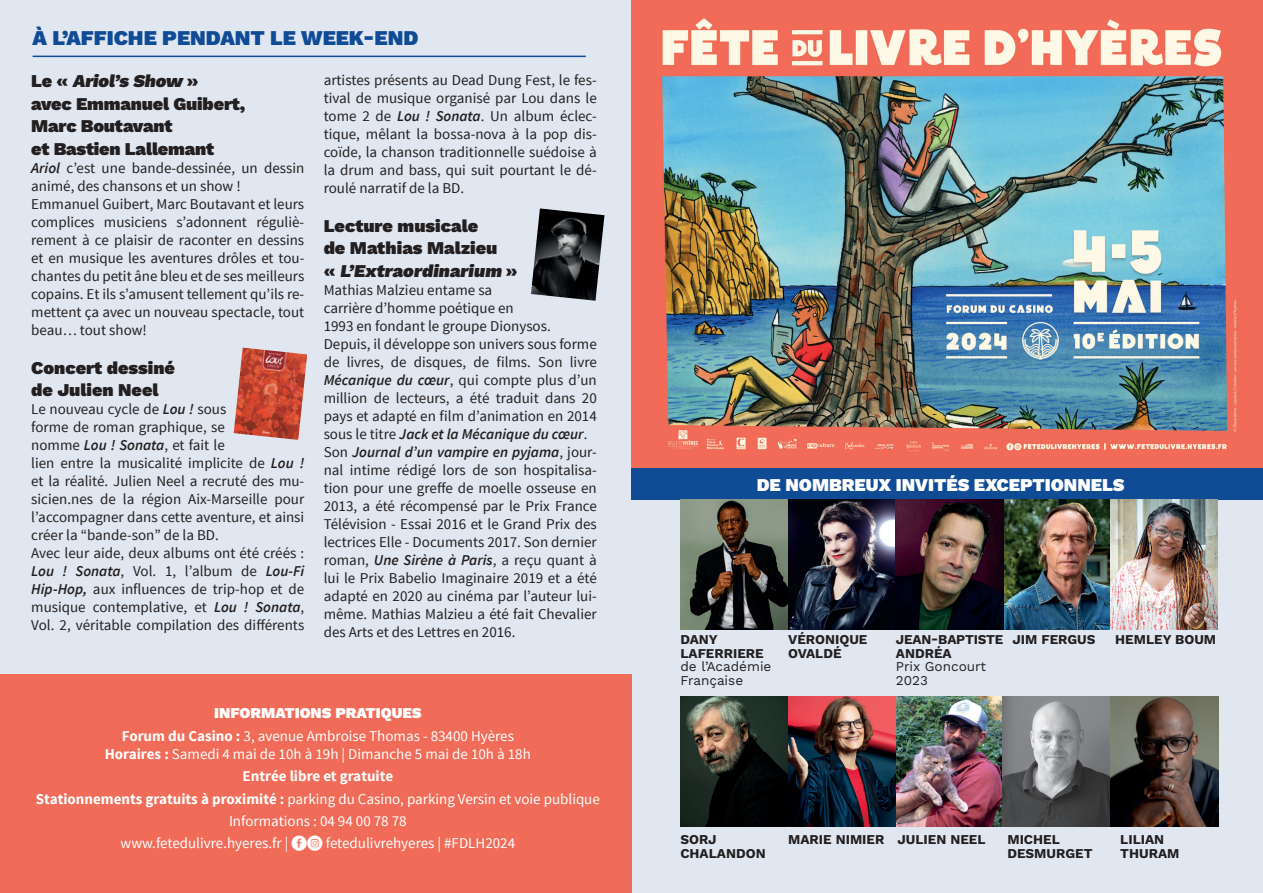
<style>
.page{position:relative;width:1263px;height:893px;background:#fff}
.page>*{position:absolute;margin:0;border:0;box-sizing:border-box;transform-origin:0 0}
.t1{font:900 21px "Work Sans";color:#104b96}
.t2{font:900 18px/22.5px "Work Sans";color:#231f20}
.t3{font:900 18px "Work Sans";color:#fff}
.t4{font:15px/18px "Source Sans Pro";color:#231f20}
.t5{font:15px/22.2px "Source Sans Pro";color:#fff;text-align:center}
.t6{font:900 15px "Work Sans";color:#fff}
.t7{font:700 13.5px/13.5px "Work Sans";color:#231f20}
.t8{font:13.5px/13.5px "Work Sans";color:#231f20}
.s1{font-weight:600;font-style:italic}
.s2{font-weight:700}
.s3{font-family:"Social Media Circled"}
</style>
<div class="page">
<div style="left:631px;top:498px;width:632px;height:395px;background:#e0e7f0"></div>
<div style="left:0;top:0;width:631px;height:893px;background:#e0e7f0"></div>
<div style="left:631px;top:466px;width:632px;height:33px;background:#104b96"></div>
<img style="left:631px;top:0;width:625px;height:467px">
<img style="left:680px;top:499px;width:538px;height:131px">
<img style="left:1003px;top:500px;width:107px;height:130px">
<img style="left:896px;top:696px;width:107px;height:130px">
<svg style="left:1110px;top:696px;width:108px;height:130px;background:#4e443d"></svg>
<img style="left:788px;top:500px;width:107px;height:130px">
<img style="left:1110px;top:499px;width:108px;height:130px">
<svg style="left:1003px;top:696px;width:107px;height:130px;background:#747577"></svg>
<img style="left:895px;top:500px;width:108px;height:130px">
<svg style="left:680px;top:696px;width:108px;height:130px;background:#2b2e27"></svg>
<img style="left:788px;top:696px;width:108px;height:130px">
<div style="left:0;top:674px;width:631px;height:219px;background:#f16c58"></div>
<hr style="left:33px;top:56px;width:553px;height:1px;background:#104b96">
<img style="left:234px;top:348px;width:73px;height:92px">
<img style="left:531px;top:208px;width:73px;height:93px">
<h1 class="t1" style="left:33px;top:25px;width:387px">À L’AFFICHE PENDANT LE WEEK-END</h1>
<p class="t2" style="left:31px;top:71px;width:216px">L e « Ariol’s Show »<br>avec Emmanuel Guibert,<br>Marc Boutavant<br>et Bastien Lallemant</p>
<p class="t4" style="left:31px;top:159px;width:275px"><span class="s1">Ariol</span> c’est une bande-dessinée, un dessin animé, des chansons et un show !<br>Emmanuel Guibert, Marc Boutavant et leurs complices musiciens s’adonnent réguliè&shy;rement à ce plaisir de raconter en dessins et en musique les aventures drôles et tou&shy;chantes du petit âne bleu et de ses meilleurs copains. Et ils s’amusent tellement qu’ils re&shy;mettent ça avec un nouveau spectacle, tout beau… tout show!</p>
<p class="t2" style="left:31px;top:357px;width:145px">Concert dessiné de Julien Neel</p>
<p class="t4" style="left:31px;top:401px;width:275px">Le nouveau cycle de <span class="s1">Lou !</span> sous<br>forme de roman graphique, se<br>nomme <span class="s1">Lou ! Sonata</span>, et fait le<br>lien entre la musicalité implicite de <span class="s1">Lou ! </span>et la réalité. Julien Neel a recruté des mu&shy;sicien.nes de la région Aix-Marseille pour l’accompagner dans cette aventure, et ainsi créer la “bande-son” de la BD.<br>Avec leur aide, deux albums ont été créés :<br><span class="s1">Lou ! Sonata</span>, Vol. 1, l’album de <span class="s1">Lou-Fi Hip-Hop,</span> aux influences de trip-hop et de musique contemplative, et <span class="s1">Lou ! Sonata</span>, Vol. 2, véritable compilation des différents</p>
<p class="t4" style="left:324px;top:71px;width:275px;text-align:justify">artistes présents au Dead Dung Fest, le fes&shy;tival de musique organisé par Lou dans le tome 2 de <span class="s1">Lou ! Sonata</span>. Un album éclec&shy;tique, mêlant la bossa-nova à la pop dis&shy;coïde, la chanson traditionnelle suédoise à la drum and bass, qui suit pourtant le dé&shy;roulé narratif de la BD.</p>
<p class="t2" style="left:324px;top:215px;width:195px">Lecture musicale<br>de Mathias Malzieu<br>« L’Extraordinarium »</p>
<p class="t4" style="left:324px;top:281px;width:275px">Mathias Malzieu entame sa<br>carrière d’homme poétique en<br>1993 en fondant le groupe Dionysos.<br>Depuis, il développe son univers sous forme de livres, de disques, de films. Son livre <span class="s1">Mécanique du cœur</span>, qui compte plus d’un million de lecteurs, a été traduit dans 20 pays et adapté en film d’animation en 2014 sous le titre <span class="s1">Jack et la Mécanique du cœur</span>.<br>Son <span class="s1">Journal d’un vampire en pyjama</span>, jour&shy;nal intime rédigé lors de son hospitalisa&shy;tion pour une greffe de moelle osseuse en 2013, a été récompensé par le Prix France Télévision - Essai 2016 et le Grand Prix des lectrices Elle - Documents 2017. Son dernier roman, <span class="s1">Une Sirène à Paris</span>, a reçu quant à lui le Prix Babelio Imaginaire 2019 et a été adapté en 2020 au cinéma par l’auteur lui&shy;même. Mathias Malzieu a été fait Chevalier des Arts et des Lettres en 2016.</p>
<p class="t6" style="left:214px;top:704px;width:209px">INFORMATIONS PRATIQUES</p>
<p class="t5" style="left:105px;top:727px;width:427px;line-height:18px"><span class="s2">Forum du Casino :</span> 3, avenue Ambroise Thomas - 83400 Hyères<br><span class="s2">Horaires :</span> Samedi 4 mai de 10h à 19h | Dimanche 5 mai de 10h à 18h</p>
<p class="t5" style="left:36px;top:766px;width:566px"><span class="s2">Entrée libre et gratuite<br>Stationnements gratuits à proximité :</span> parking du Casino, parking Versin et voie publique Informations : 04 94 00 78 78<br>www.fetedulivre.hyeres.fr | <span class="s3">EQ</span> fetedulivrehyeres | #FDLH2024</p>
<p class="t3" style="left:757px;top:475px;width:369px">DE NOMBREUX INVITÉS EXCEPTIONNELS</p>
<p class="t7" style="left:680px;top:633px;width:85px">DANY<br>LAFERRIERE</p>
<p class="t8" style="left:680px;top:660px;width:93px">de l’Académie<br>Française</p>
<p class="t7" style="left:788px;top:633px;width:81px">VÉRONIQUE<br>OVALDÉ</p>
<p class="t7" style="left:896px;top:633px;width:109px">JEAN-BAPTISTE<br>ANDRÉA</p>
<p class="t8" style="left:896px;top:660px;width:92px">Prix Goncourt<br>2023</p>
<p class="t7" style="left:1012px;top:633px;width:85px">JIM FERGUS</p>
<p class="t7" style="left:1115px;top:633px;width:103px">HEMLEY BOUM</p>
<p class="t7" style="left:680px;top:834px;width:87px">SORJ<br>CHALANDON</p>
<p class="t7" style="left:788px;top:834px;width:98px">MARIE NIMIER</p>
<p class="t7" style="left:1007px;top:834px;width:87px">MICHEL<br>DESMURGET</p>
<p class="t7" style="left:897px;top:834px;width:90px">JULIEN NEEL</p>
<p class="t7" style="left:1120px;top:834px;width:61px">LILIAN<br>THURAM</p>
</div>
